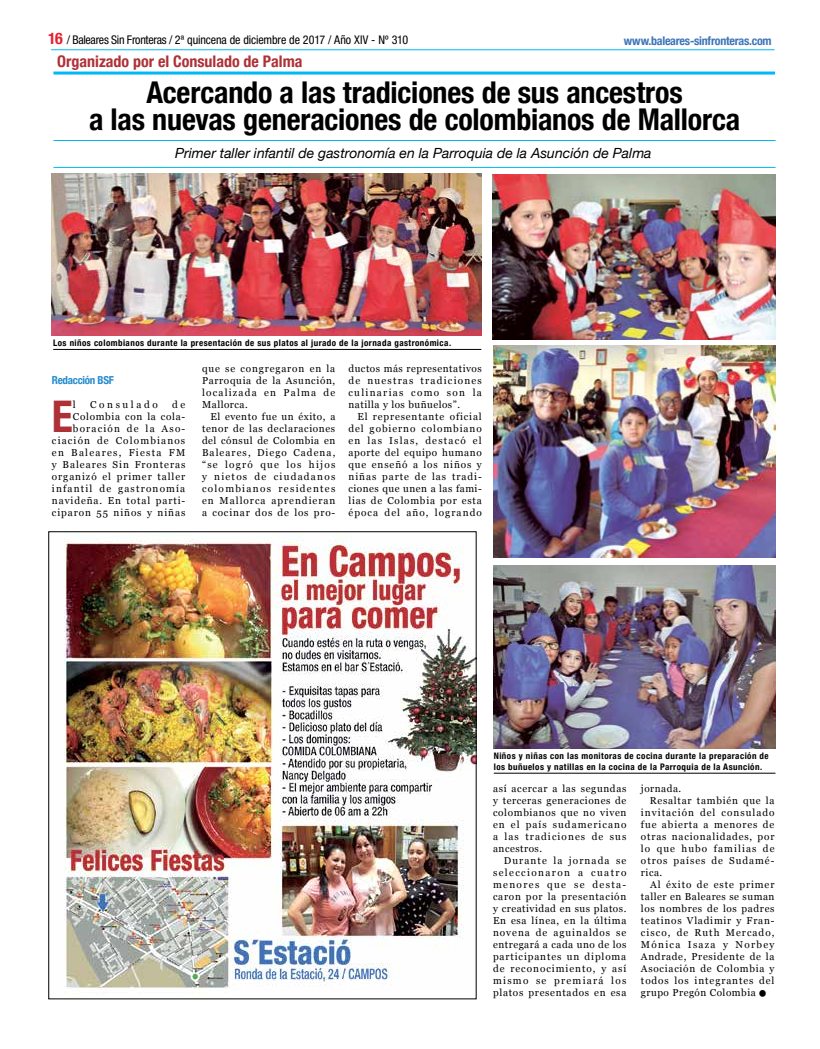
<style>
.page{position:relative;width:820px;height:1049px;background:#fff}
.page>*{position:absolute;margin:0;border:0;box-sizing:border-box;transform-origin:0 0}
.t1{font:48px "Georgia";color:#000}
.t2{font:700 condensed 43.6px "Helvetica Neue";color:#ae3137}
.t3{font:700 condensed 30px/27px "Helvetica Neue";letter-spacing:-.005em;color:#000;text-align:center}
.t4{font:700 condensed 16px "Helvetica Neue";color:#ae3137}
.t5{font:italic 14px "Helvetica Neue";color:#000}
.t6{font:condensed 12px "Helvetica Neue";letter-spacing:-.015em;color:#000}
.t7{font:700 condensed 12px "Helvetica Neue";letter-spacing:-.02em;color:#3e75b8}
.t8{font:700 condensed 11px "Helvetica Neue";letter-spacing:-.025em;color:#268ccc}
.t9{font:10px/12px "Georgia";letter-spacing:.09em;color:#000;text-align:justify}
.t10{font:10px "Georgia";letter-spacing:.05em;color:#000}
.t11{font:10px "Georgia";letter-spacing:.07em;color:#000}
.t12{font:10px "Georgia";letter-spacing:.06em;color:#000}
.t13{font:10px "Georgia";letter-spacing:.125em;color:#000}
.t14{font:10px "Georgia";letter-spacing:.255em;color:#000}
.t15{font:700 condensed 9px/10.8px "Helvetica Neue";letter-spacing:.05em;color:#000}
.s1{font-weight:700;font-size:16px;color:#e42130}
</style>
<div class="page">
<hr style="left:53px;top:72px;width:721px;height:3px;background:#00b9f3">
<hr style="left:53px;top:140px;width:722px;height:1px;background:#00b9f3">
<hr style="left:53px;top:167px;width:722px;height:1px;background:#00b9f3">
<hr style="left:51px;top:49px;width:723px;height:1px;background:#00b9f3">
<img style="left:64px;top:533px;width:410px;height:460px">
<hr style="left:53px;top:349px;width:428px;height:1px;background:#000">
<hr style="left:493px;top:773px;width:282px;height:1px;background:#000">
<img style="left:52px;top:173px;width:429px;height:163px">
<img style="left:492px;top:174px;width:283px;height:166px">
<img style="left:493px;top:346px;width:282px;height:211px">
<img style="left:493px;top:565px;width:282px;height:183px">
<p class="t6" style="left:48px;top:33px;width:361px"><span class="s1">16</span> / Baleares Sin Fronteras / 2ª quincena de diciembre de 2017 / Año XIV - Nº 310</p>
<p class="t7" style="left:623px;top:30px;width:149px">www.baleares-sinfronteras.com</p>
<h3 class="t4" style="left:57px;top:48px;width:247px">Organizado por el Consulado de Palma</h3>
<h3 class="t3" style="left:89px;top:77px;width:652px">Acercando a las tradiciones de sus ancestros<br>a las nuevas generaciones de colombianos de Mallorca</h3>
<h3 class="t5" style="left:175px;top:143px;width:478px">Primer taller infantil de gastronomía en la Parroquia de la Asunción de Palma</h3>
<p class="t15" style="left:53px;top:337px;width:399px">Los niños colombianos durante la presentación de sus platos al jurado de la jornada gastronómica.</p>
<p class="t8" style="left:52px;top:371px;width:63px">Redacción BSF</p>
<h2 class="t2" style="left:52px;top:380px;width:22px">E</h2>
<p class="t9" style="left:73px;top:398px;width:4px">l</p>
<p class="t14" style="left:90px;top:397px;width:69px">Consulado</p>
<p class="t9" style="left:52px;top:398px;width:135px;text-align:right">d e<br>Colombia con la cola&shy;boración de la Aso&shy;ciación de Colombianos en Baleares, Fiesta FM y Baleares Sin Fronteras organizó el primer taller infantil de gastronomía navideña. En total parti&shy;ciparon 55 niños y niñas</p>
<p class="t9" style="left:202px;top:362px;width:135px">que se congregaron en la Parroquia de la Asunción, localizada en Palma de Mallorca.</p>
<p class="t9" style="left:202px;top:410px;width:135px;text-indent:8px">El evento fue un éxito, a tenor de las declaraciones del cónsul de Colombia en Baleares, Diego Cadena, “se logró que los hijos y nietos de ciudadanos colombianos residentes en Mallorca aprendieran a cocinar dos de los pro-</p>
<p class="t9" style="left:348px;top:362px;width:135px">ductos más representativos de nuestras tradiciones culinarias como son la natilla y los buñuelos”.</p>
<p class="t9" style="left:348px;top:410px;width:135px;text-indent:9px">El representante oficial del gobierno colombiano en las Islas, destacó el aporte del equipo humano que enseñó a los niños y niñas parte de las tradi&shy;ciones que unen a las fami&shy;lias de Colombia por esta época del año, logrando</p>
<p class="t15" style="left:493px;top:750px;width:276px">Niños y niñas con las monitoras de cocina durante la preparación de los buñuelos y natillas en la cocina de la Parroquia de la Asunción.</p>
<p class="t9" style="left:493px;top:782px;width:135px">así acercar a las segundas y terceras generaciones de colombianos que no viven en el país sudamericano a las tradiciones de sus ancestros.</p>
<p class="t9" style="left:493px;top:854px;width:135px;text-indent:11px">Durante la jornada se seleccionaron a cuatro menores que se desta&shy;caron por la presentación y creatividad en sus platos.<br>En esa línea, en la última novena de aguinaldos se entregará a cada uno de los participantes un diploma de reconocimiento, y así mismo se premiará los platos presentados en esa</p>
<p class="t10" style="left:640px;top:781px;width:42px">jornada.</p>
<p class="t9" style="left:649px;top:794px;width:126px">Resaltar también que la</p>
<p class="t9" style="left:640px;top:806px;width:135px">invitación del consulado</p>
<p class="t9" style="left:640px;top:818px;width:135px">fue abierta a menores de</p>
<p class="t9" style="left:640px;top:830px;width:135px">otras nacionalidades, por</p>
<p class="t9" style="left:640px;top:842px;width:135px">lo que hubo familias de</p>
<p class="t9" style="left:640px;top:854px;width:135px">otros países de Sudamé-</p>
<p class="t9" style="left:640px;top:866px;width:23px">rica.</p>
<p class="t9" style="left:650px;top:878px;width:126px">Al éxito de este primer</p>
<p class="t10" style="left:640px;top:889px;width:135px">taller en Baleares se suman</p>
<p class="t12" style="left:640px;top:901px;width:135px">los nombres de los padres</p>
<p class="t9" style="left:640px;top:914px;width:135px">teatinos Vladimir y Fran-</p>
<p class="t9" style="left:640px;top:926px;width:135px">cisco, de Ruth Mercado,</p>
<p class="t13" style="left:640px;top:937px;width:135px">Mónica Isaza y Norbey</p>
<p class="t11" style="left:640px;top:949px;width:135px">Andrade, Presidente de la</p>
<p class="t9" style="left:640px;top:962px;width:135px">Asociación de Colombia y</p>
<p class="t9" style="left:640px;top:974px;width:135px">todos los integrantes del</p>
<p class="t10" style="left:640px;top:985px;width:116px">grupo Pregón Colombia</p>
<h1 class="t1" style="left:756px;top:944px;width:14px">.</h1>
</div>
